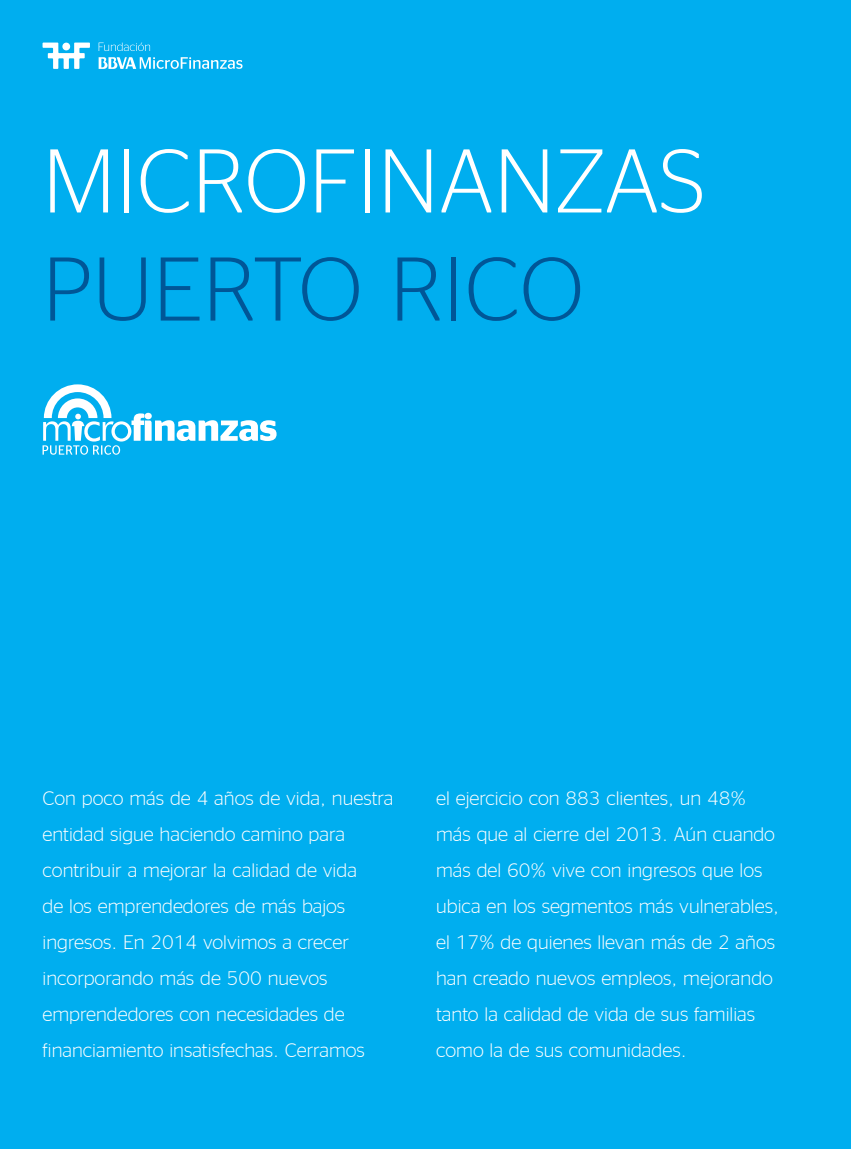
<style>
.page{position:relative;width:851px;height:1149px;background:#fff}
.page>*{position:absolute;margin:0;border:0;box-sizing:border-box;transform-origin:0 0}
.t1{font:300 90px "BBVA Office";color:#fff}
.t2{font:300 90px "BBVA Office";color:#005697}
.t3{font:300 19.5px/36px "BBVA Office";color:#fff}
</style>
<div class="page">
<div style="left:0;top:0;width:850px;height:1148px;background:#00aeef"></div>
<svg style="left:43px;top:43px;width:47px;height:26px"></svg>
<svg style="left:99px;top:43px;width:51px;height:8px"></svg>
<svg style="left:99px;top:57px;width:143px;height:12px"></svg>
<svg style="left:43px;top:384px;width:233px;height:70px"></svg>
<h1 class="t1" style="left:43px;top:131px;width:664px">microfinanzas</h1>
<h1 class="t2" style="left:43px;top:239px;width:542px">pu erto rico</h1>
<p class="t3" style="left:43px;top:779px;width:352px">Con poco más de 4 años de vida, nuestra entidad sigue haciendo camino para contribuir a mejorar la calidad de vida<br>de los emprendedores de más bajos ingresos. En 2014 volvimos a crecer incorporando más de 500 nuevos emprendedores con necesidades de financiamiento insatisfechas. Cerramos</p>
<p class="t3" style="left:436px;top:779px;width:344px">el ejercicio con 883 clientes, un 48% más que al cierre del 2013. Aún cuando más del 60% vive con ingresos que los ubica en los segmentos más vulnerables, el 17% de quienes llevan más de 2 años han creado nuevos empleos, mejorando tanto la calidad de vida de sus familias como la de sus comunidades.</p>
</div>
